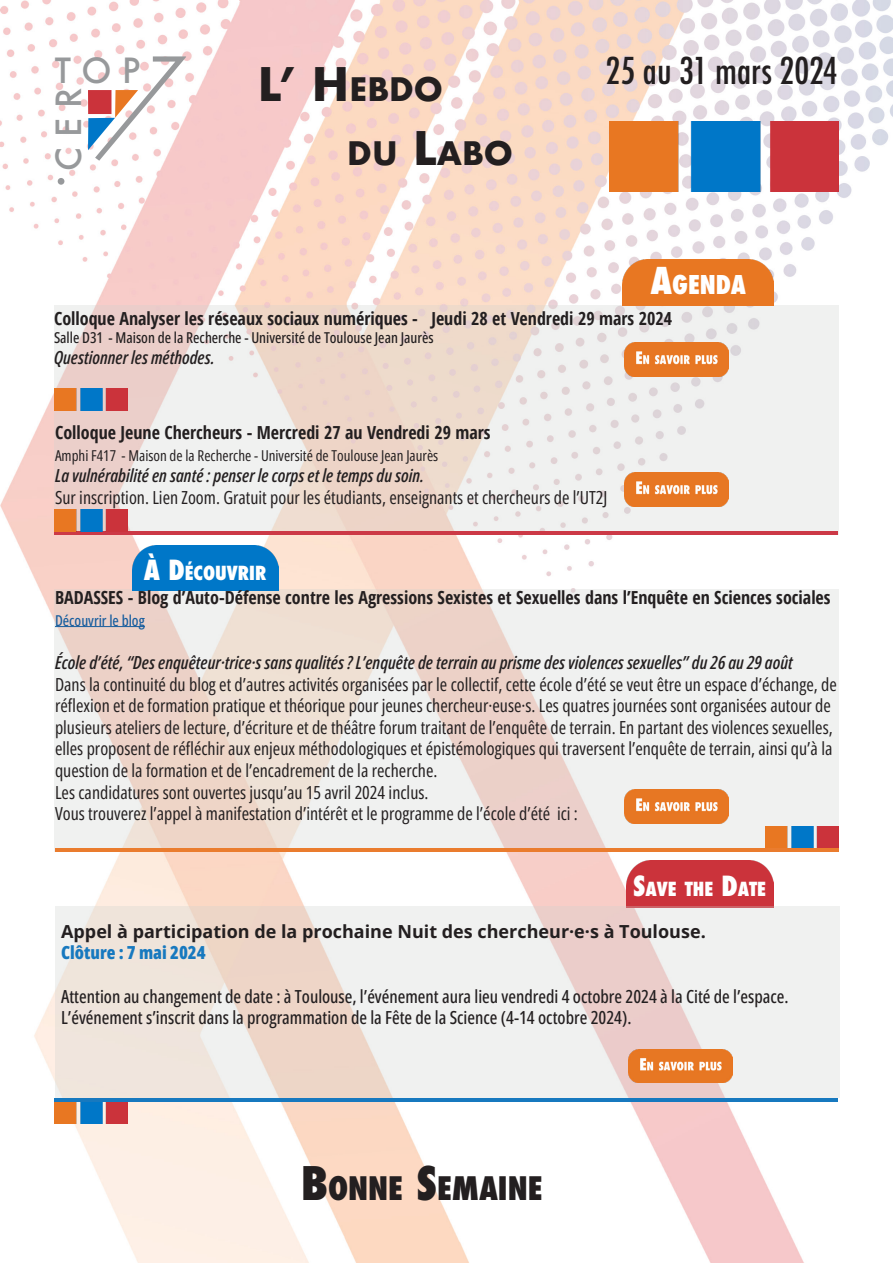
<style>
.page{position:relative;width:893px;height:1263px;background:#fff}
.page>*{position:absolute;margin:0;border:0;box-sizing:border-box;transform-origin:0 0}
.t1{font:500 condensed 36px "Futura";color:#231f20}
.t2{font:500 33.75px "Futura";color:#97999b}
.t3{font:700 31.5px "Futura";color:#231f20}
.t4{font:800 condensed 31.5px "Futura";color:#231f20}
.t5{font:800 condensed 25.2px "Futura";color:#fff}
.t6{font:800 condensed 18.9px "Futura";color:#fff}
.t7{font:18px/21.6px "Open Sans Condensed";color:#231f20}
.t8{font:700 condensed 18px "Open Sans";color:#231f20}
.t9{font:500 18px/21.6px "Open Sans Condensed";color:#231f20}
.t10{font:italic 600 18px "Open Sans Condensed";color:#231f20}
.t11{font:700 18px "Open Sans";color:#231f20}
.t12{font:800 18px "Open Sans Condensed";color:#1779bf}
.t13{font:15px "Open Sans Condensed";color:#231f20}
.t14{font:500 15px "Open Sans Condensed";color:#231f20}
.t15{font:500 15px "Open Sans Condensed";color:#175d9e}
.s1{font-size:45px}
.s2{font-size:36px}
.s3{font-size:27px}
.s4{font-weight:600;font-style:italic}
</style>
<div class="page">
<img style="left:0;top:0;width:893px;height:1263px">
<div style="left:58px;top:178px;width:6px;height:7px;background:#97999b;border-radius:50%"></div>
<svg style="left:88px;top:56px;width:98px;height:105px"></svg>
<img style="left:609px;top:122px;width:230px;height:69px">
<div style="left:627px;top:860px;width:147px;height:47px;background:#cb333b"></div>
<svg style="left:54px;top:306px;width:785px;height:229px;fill:#f0f1f0"></svg>
<div style="left:622px;top:259px;width:152px;height:47px;background:#e87722"></div>
<svg style="left:54px;top:589px;width:785px;height:263px;fill:#f0f1f0"></svg>
<div style="left:132px;top:546px;width:146px;height:44px;background:#0077c8"></div>
<svg style="left:55px;top:907px;width:785px;height:191px;fill:#f0f1f0"></svg>
<hr style="left:54px;top:531px;width:783px;height:4px;background:#cc3946">
<img style="left:624px;top:473px;width:104px;height:33px">
<img style="left:54px;top:389px;width:73px;height:22px">
<img style="left:54px;top:509px;width:73px;height:22px">
<hr style="left:55px;top:626px;width:90px;height:1px;background:#175d9e">
<img style="left:766px;top:826px;width:73px;height:22px">
<img style="left:629px;top:1049px;width:104px;height:33px">
<img style="left:54px;top:1101px;width:73px;height:22px">
<hr style="left:55px;top:848px;width:783px;height:4px;background:#ea7c2e">
<img style="left:624px;top:343px;width:104px;height:33px">
<img style="left:624px;top:790px;width:104px;height:33px">
<hr style="left:54px;top:1098px;width:784px;height:3px;background:#1779bf">
<p class="t2" style="left:55px;top:47px;width:87px">T O P</p>
<p class="t2" style="left:46px;top:171px;width:85px;rotate:-90deg">C E R</p>
<p class="t3" style="left:258px;top:66px;width:187px"><span class="s1">L’ H</span>EBDO</p>
<p class="t3" style="left:347px;top:130px;width:167px">DU <span class="s1">L</span>ABO</p>
<p class="t1" style="left:606px;top:48px;width:234px">25 au 31 mars 2024</p>
<p class="t5" style="left:650px;top:268px;width:97px"><span class="s2">A</span>GENDA</p>
<p class="t8" style="left:54px;top:306px;width:620px">Colloque Analyser les réseaux sociaux numériques - Jeudi 28 et Vendredi 29 mars 2024</p>
<p class="t14" style="left:54px;top:327px;width:381px">Salle D31 - Maison de la Recherche - Université de Toulouse Jean Jaurès</p>
<p class="t10" style="left:54px;top:345px;width:162px">Questionner les méthodes.</p>
<p class="t8" style="left:55px;top:420px;width:437px">Colloque Jeune Chercheurs - Mercredi 27 au Vendredi 29 mars</p>
<p class="t13" style="left:55px;top:445px;width:385px">Amphi F417 - Maison de la Recherche - Université de Toulouse Jean Jaurès</p>
<p class="t10" style="left:55px;top:463px;width:371px">La vulnérabilité en santé : penser le corps et le temps du soin.</p>
<p class="t7" style="left:55px;top:486px;width:554px">Sur inscription. Lien Zoom. Gratuit pour les étudiants, enseignants et chercheurs de l’UT2J</p>
<p class="t6" style="left:144px;top:560px;width:124px"><span class="s3">À D</span>ÉCOUVRIR</p>
<p class="t8" style="left:55px;top:585px;width:777px">BADASSES - Blog d’Auto-Défense contre les Agressions Sexistes et Sexuelles dans l’Enquête en Sciences sociales</p>
<p class="t15" style="left:55px;top:610px;width:91px">Découvrir le blog</p>
<p class="t7" style="left:55px;top:651px;width:783px"><span class="s4">École d’été, “Des enquêteur·trice·s sans qualités ? L’enquête de terrain au prisme des violences sexuelles” du 26 au 29 août<br></span>Dans la continuité du blog et d’autres activités organisées par le collectif, cette école d’été se veut être un espace d’échange, de réflexion et de formation pratique et théorique pour jeunes chercheur·euse·s. Les quatres journées sont organisées autour de plusieurs ateliers de lecture, d’écriture et de théâtre forum traitant de l’enquête de terrain. En partant des violences sexuelles, elles proposent de réfléchir aux enjeux méthodologiques et épistémologiques qui traversent l’enquête de terrain, ainsi qu’à la question de la formation et de l’encadrement de la recherche.<br>Les candidatures sont ouvertes jusqu’au 15 avril 2024 inclus.</p>
<p class="t7" style="left:55px;top:802px;width:524px">Vous trouverez l’appel à manifestation d’intérêt et le programme de l’école d’été ici :</p>
<p class="t6" style="left:633px;top:876px;width:135px"><span class="s3">S</span>AVE THE <span class="s3">D</span>ATE</p>
<p class="t11" style="left:61px;top:918px;width:646px">Appel à participation de la prochaine Nuit des chercheur·e·s à Toulouse.</p>
<p class="t12" style="left:61px;top:939px;width:146px">Clôture : 7 mai 2024</p>
<p class="t9" style="left:61px;top:985px;width:729px">Attention au changement de date : à Toulouse, l’événement aura lieu vendredi 4 octobre 2024 à la Cité de l’espace.<br>L’événement s’inscrit dans la programmation de la Fête de la Science (4-14 octobre 2024).</p>
<p class="t4" style="left:301px;top:1167px;width:243px"><span class="s1">B</span>ONNE <span class="s1">S</span>EMAINE</p>
</div>
